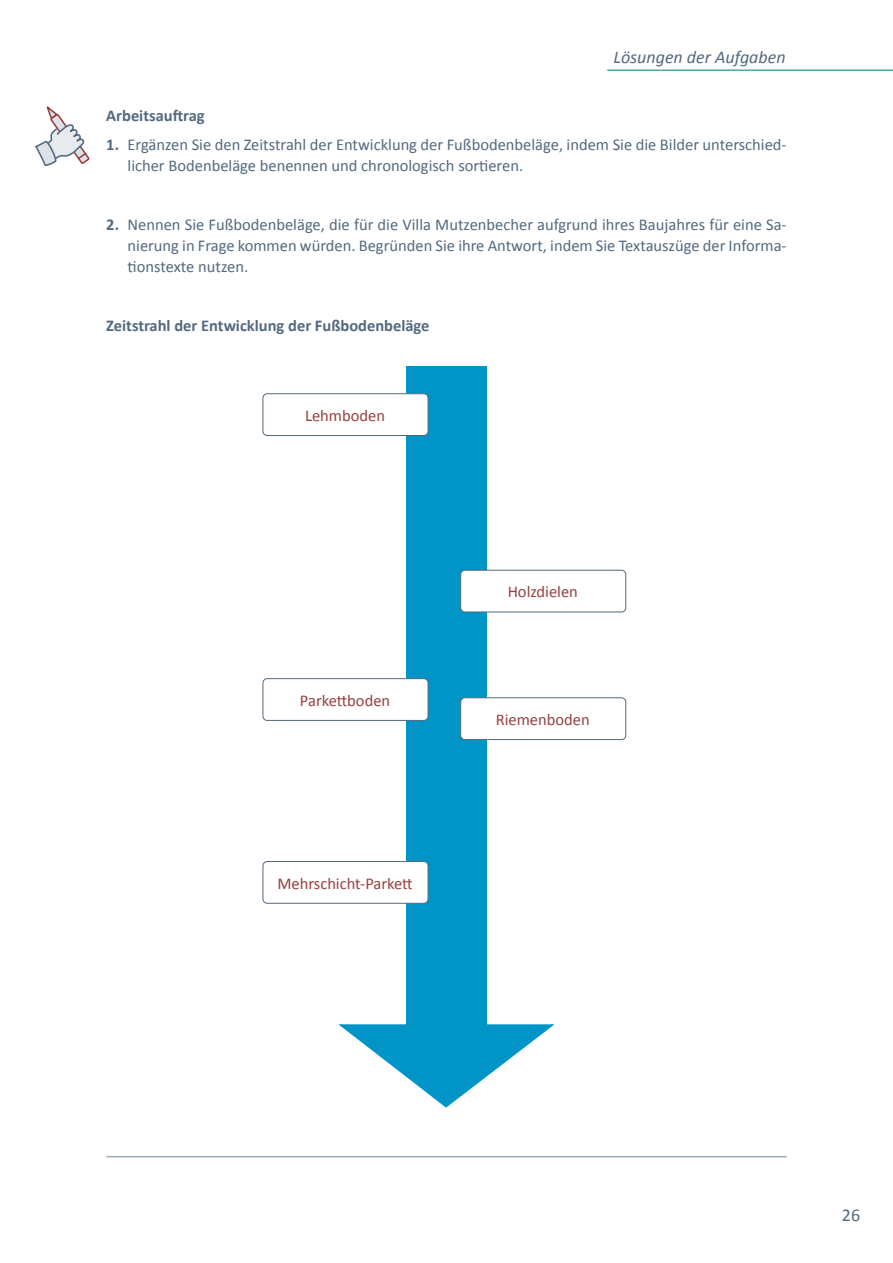
<style>
.page{position:relative;width:893px;height:1263px;background:#fff}
.page>*{position:absolute;margin:0;border:0;box-sizing:border-box;transform-origin:0 0}
.t1{font:italic 18px "Calibri";color:#536980}
.t2{font:18px "Calibri";color:#536980}
.t3{font:16.5px/21px "Calibri";color:#536980}
.t4{font:16.5px "Calibri";color:#973f3f}
.t5{font:700 16.5px "Calibri";color:#536980}
.s1{font-weight:700}
</style>
<div class="page">
<hr style="left:607px;top:70px;width:286px;height:1px;background:#007c5f">
<hr style="left:106px;top:1156px;width:681px;height:1px;background:#9babbb">
<div style="left:406px;top:366px;width:81px;height:659px;background:#0095c6"></div>
<svg style="left:338px;top:1024px;width:217px;height:84px"></svg>
<div style="left:263px;top:394px;width:165px;height:41px;background:#fff;border-radius:4px"></div>
<div style="left:263px;top:393px;width:165px;height:43px;border:1px solid #536980;border-radius:4px"></div>
<div style="left:461px;top:570px;width:165px;height:42px;background:#fff;border-radius:4px"></div>
<div style="left:460px;top:570px;width:166px;height:42px;border:1px solid #536980;border-radius:4px"></div>
<div style="left:263px;top:679px;width:165px;height:41px;background:#fff;border-radius:4px"></div>
<div style="left:263px;top:678px;width:165px;height:43px;border:1px solid #536980;border-radius:4px"></div>
<div style="left:263px;top:861px;width:165px;height:42px;background:#fff;border-radius:4px"></div>
<div style="left:263px;top:861px;width:165px;height:43px;border:1px solid #536980;border-radius:4px"></div>
<div style="left:461px;top:698px;width:165px;height:41px;background:#fff;border-radius:4px"></div>
<div style="left:460px;top:697px;width:166px;height:43px;border:1px solid #536980;border-radius:4px"></div>
<svg style="left:35px;top:106px;width:55px;height:60px"></svg>
<p class="t1" style="left:613px;top:45px;width:174px">Lösungen der Aufgaben</p>
<p class="t5" style="left:106px;top:105px;width:100px">Arbeitsauftrag</p>
<p class="t3" style="left:128px;top:134px;width:661px;text-indent:-21px"><span class="s1">1.</span> Ergänzen Sie den Zeitstrahl der Entwicklung der Fußbodenbeläge, indem Sie die Bilder unterschied&shy;licher Bodenbeläge benennen und chronologisch sortieren.</p>
<p class="t3" style="left:128px;top:214px;width:661px;text-align:justify;text-indent:-21px"><span class="s1">2.</span> Nennen Sie Fußbodenbeläge, die für die Villa Mutzenbecher aufgrund ihres Baujahres für eine Sa&shy;nierung in Frage kommen würden. Begründen Sie ihre Antwort, indem Sie Textauszüge der Informa&shy;tionstexte nutzen.</p>
<p class="t5" style="left:106px;top:315px;width:325px">Zeitstrahl der Entwicklung der Fußbodenbeläge</p>
<p class="t4" style="left:305px;top:405px;width:81px">Lehmboden</p>
<p class="t4" style="left:300px;top:690px;width:92px">Parkettboden</p>
<p class="t4" style="left:277px;top:873px;width:137px">Mehrschicht-Parkett</p>
<p class="t4" style="left:508px;top:582px;width:72px">Holzdielen</p>
<p class="t4" style="left:496px;top:709px;width:95px">Riemenboden</p>
<p class="t2" style="left:842px;top:1204px;width:20px">26</p>
</div>
